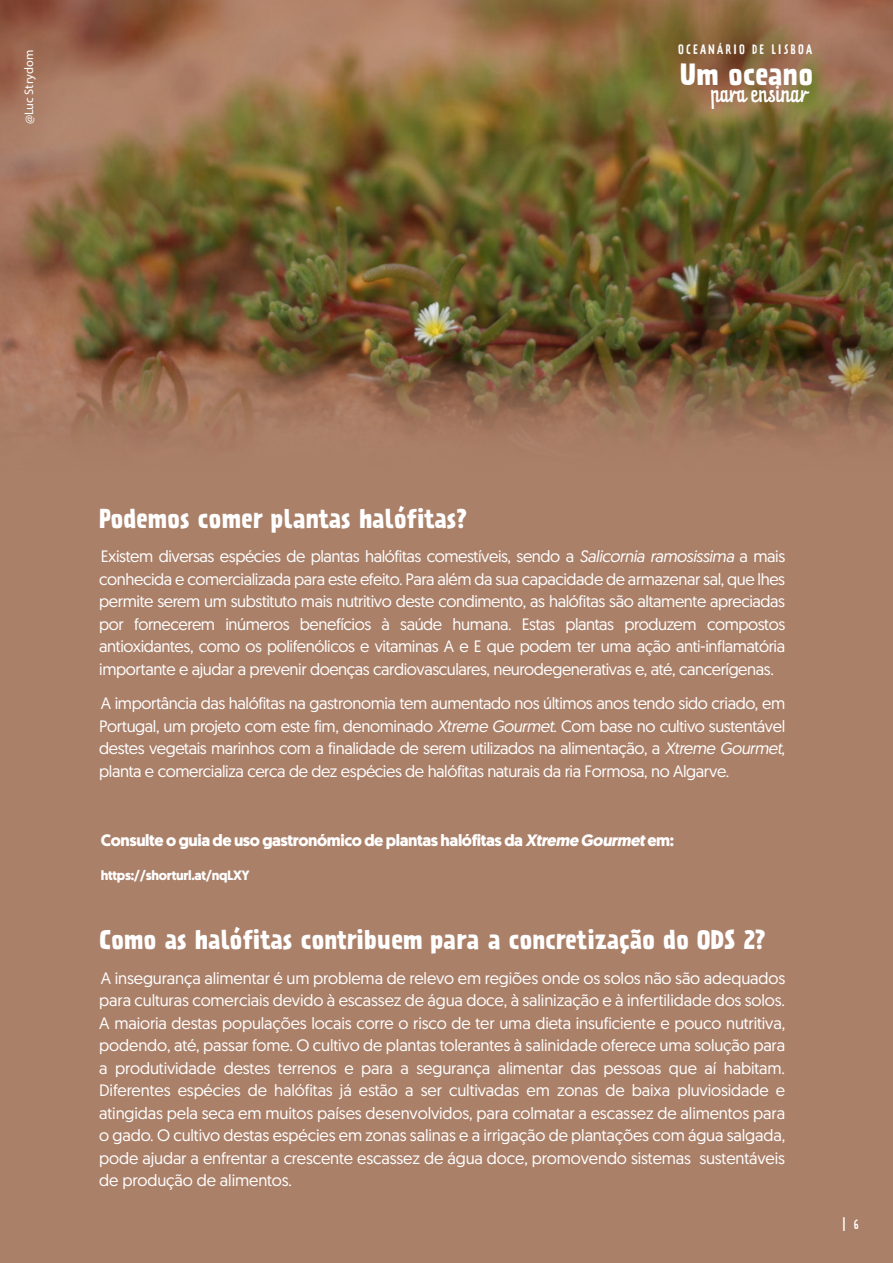
<style>
.page{position:relative;width:893px;height:1263px;background:#fff}
.page>*{position:absolute;margin:0;border:0;box-sizing:border-box;transform-origin:0 0}
.t1{font:700 27.45px "Prater Sans Pro";letter-spacing:.015em;color:#fff}
.t2{font:700 24px "Prater Sans Pro";color:#fff}
.t3{font:19.5px "Prater Script Pro";color:#fff}
.t4{font:16.5px/22.5px "Geomanist";letter-spacing:-.025em;color:#fff;text-align:justify}
.t5{font:700 16.5px "Geomanist";letter-spacing:-.025em;color:#fff}
.t6{font:700 13.5px "Geomanist";letter-spacing:-.025em;color:#fff}
.t7{font:12.45px "Myriad Pro";color:#fff}
.t8{font:12.15px "Prater Sans Pro";letter-spacing:.18em;color:#fff}
.s1{font-style:italic}
</style>
<div class="page">
<img style="left:0;top:0;width:893px;height:357px">
<svg style="left:0;top:357px;width:893px;height:135px;background:#9b7359"></svg>
<div style="left:0;top:492px;width:893px;height:771px;background:#ab8069"></div>
<p class="t7" style="left:21px;top:124px;width:76px;rotate:-90deg">@Luc Strydom</p>
<p class="t8" style="left:678px;top:41px;width:135px">OCEANÁRIO DE LISBOA</p>
<h1 class="t1" style="left:680px;top:54px;width:134px">Um oceano</h1>
<p class="t3" style="left:711px;top:78px;width:98px">para ensinar</p>
<h2 class="t2" style="left:99px;top:500px;width:369px">Podemos comer plantas halófitas?</h2>
<p class="t4" style="left:99px;top:544px;width:687px">Existem diversas espécies de plantas halófitas comestíveis, sendo a <span class="s1">Salicornia ramosissima</span> a mais conhecida e comercializada para este efeito. Para além da sua capacidade de armazenar sal, que lhes permite serem um substituto mais nutritivo deste condimento, as halófitas são altamente apreciadas por fornecerem inúmeros benefícios à saúde humana. Estas plantas produzem compostos antioxidantes, como os polifenólicos e vitaminas A e E que podem ter uma ação anti-inflamatória importante e ajudar a prevenir doenças cardiovasculares, neurodegenerativas e, até, cancerígenas.</p>
<p class="t4" style="left:99px;top:691px;width:687px">A importância das halófitas na gastronomia tem aumentado nos últimos anos tendo sido criado, em Portugal, um projeto com este fim, denominado <span class="s1">Xtreme Gourmet</span>. Com base no cultivo sustentável destes vegetais marinhos com a finalidade de serem utilizados na alimentação, a <span class="s1">Xtreme Gourmet</span>, planta e comercializa cerca de dez espécies de halófitas naturais da ria Formosa, no Algarve.</p>
<p class="t5" style="left:101px;top:829px;width:575px">Consulte o guia de uso gastronómico de plantas halófitas da <span class="s1">Xtreme Gourmet</span> em:</p>
<p class="t6" style="left:101px;top:866px;width:151px">https://shorturl.at/nqLXY</p>
<h2 class="t2" style="left:99px;top:921px;width:668px">Como as halófitas contribuem para a concretização do ODS 2?</h2>
<p class="t4" style="left:99px;top:966px;width:687px">A insegurança alimentar é um problema de relevo em regiões onde os solos não são adequados para culturas comerciais devido à escassez de água doce, à salinização e à infertilidade dos solos.<br>A maioria destas populações locais corre o risco de ter uma dieta insuficiente e pouco nutritiva, podendo, até, passar fome. O cultivo de plantas tolerantes à salinidade oferece uma solução para a produtividade destes terrenos e para a segurança alimentar das pessoas que aí habitam.<br>Diferentes espécies de halófitas já estão a ser cultivadas em zonas de baixa pluviosidade e atingidas pela seca em muitos países desenvolvidos, para colmatar a escassez de alimentos para o gado. O cultivo destas espécies em zonas salinas e a irrigação de plantações com água salgada, pode ajudar a enfrentar a crescente escassez de água doce, promovendo sistemas sustentáveis de produção de alimentos.</p>
<p class="t8" style="left:842px;top:1217px;width:18px">| 6</p>
</div>
